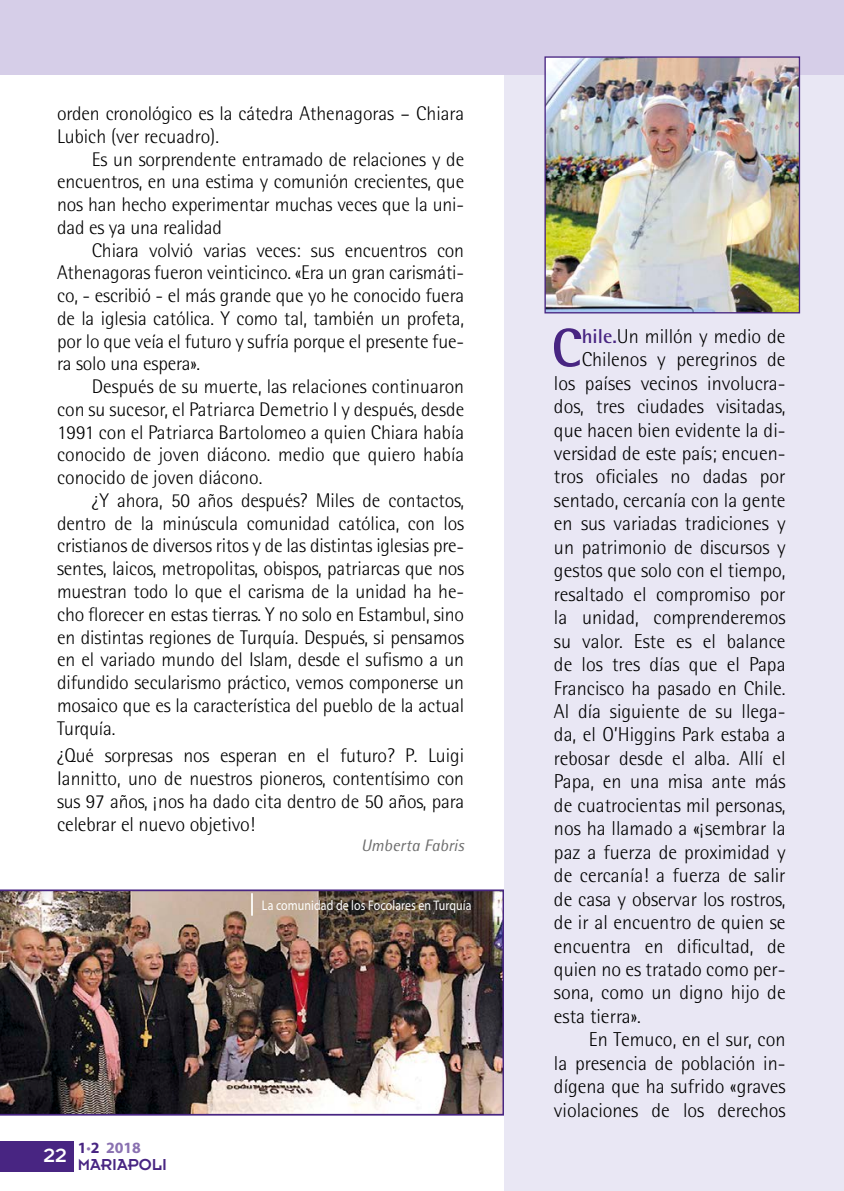
<style>
.page{position:relative;width:844px;height:1191px;background:#fff}
.page>*{position:absolute;margin:0;border:0;box-sizing:border-box;transform-origin:0 0}
.t1{font:700 54.43px "Rotis Semi Sans Std";color:#482582}
.t2{font:300 20.12px "Rotis Semi Sans Std";color:#000}
.t3{font:300 19.78px/22.8px "Rotis Semi Sans Std";letter-spacing:-.01em;color:#000;text-align:justify}
.t4{font:17.5px "Insignia LT Std";color:#482582}
.t5{font:italic 16.62px "Rotis Semi Sans Std";color:#6e6e6e}
.t6{font:700 15.75px "Myriad Pro";color:#8a71b1}
.t7{font:14px "Myriad Pro";letter-spacing:.005em;color:#fff;scale:.85 1}
.s1{color:#482582}
.s2{font-weight:400}
.s3{font-weight:700;color:#482582}
</style>
<div class="page">
<img style="left:0;top:889px;width:504px;height:226px">
<div style="left:504px;top:31px;width:339px;height:1160px;background:#e9e7f4"></div>
<div style="left:0;top:0;width:843px;height:75px;background:#d6cee8"></div>
<img style="left:546px;top:58px;width:251px;height:253px">
<div style="left:544px;top:56px;width:255px;height:257px;border:1px solid #482582"></div>
<hr style="left:251px;top:893px;width:2px;height:22px;background:#fff">
<div style="left:0;top:1140px;width:74px;height:31px;background:#482582"></div>
<p class="t3" style="left:57px;top:102px;width:408px">orden cronológico es la cátedra Athenagoras – Chiara<br>Lubich (ver recuadro).</p>
<p class="t3" style="left:57px;top:147px;width:408px;text-indent:35px">Es un sorprendente entramado de relaciones y de encuentros, en una estima y comunión crecientes, que nos han hecho experimentar muchas veces que la uni&shy;dad es ya una realidad</p>
<p class="t3" style="left:57px;top:238px;width:408px;text-indent:35px">Chiara volvió varias veces: sus encuentros con Athenagoras fueron veinticinco. «Era un gran carismáti&shy;co, - escribió - el más grande que yo he conocido fuera de la iglesia católica. Y como tal, también un profeta, por lo que veía el futuro y sufría porque el presente fue&shy;ra solo una espera».</p>
<p class="t3" style="left:57px;top:375px;width:408px;text-indent:35px">Después de su muerte, las relaciones continuaron con su sucesor, el Patriarca Demetrio I y después, desde 1991 con el Patriarca Bartolomeo a quien Chiara había conocido de joven diácono. medio que quiero había conocido de joven diácono.</p>
<p class="t3" style="left:57px;top:489px;width:408px;text-indent:35px">¿Y ahora, 50 años después? Miles de contactos, dentro de la minúscula comunidad católica, con los cristianos de diversos ritos y de las distintas iglesias pre&shy;sentes, laicos, metropolitas, obispos, patriarcas que nos muestran todo lo que el carisma de la unidad ha he&shy;cho florecer en estas tierras. Y no solo en Estambul, sino en distintas regiones de Turquía. Después, si pensamos en el variado mundo del Islam, desde el sufismo a un difundido secularismo práctico, vemos componerse un mosaico que es la característica del pueblo de la actual Turquía.</p>
<p class="t3" style="left:57px;top:744px;width:408px">¿Qué sorpresas nos esperan en el futuro? P. Luigi Iannitto, uno de nuestros pioneros, contentísimo con sus 97 años, ¡nos ha dado cita dentro de 50 años, para</p>
<p class="t2" style="left:57px;top:813px;width:199px">celebrar el nuevo objetivo!</p>
<p class="t5" style="left:361px;top:835px;width:105px">Umberta Fabris</p>
<p class="t6" style="left:78px;top:1137px;width:65px"><span class="s1">1</span><span class="s2">•</span><span class="s1">2</span> 2018</p>
<p class="t4" style="left:43px;top:1155px;width:125px"><sup>22</sup> MARIAPOLI</p>
<p class="t7" style="left:262px;top:896px;width:248px">La comunidad de los Focolares en Turquía</p>
<h1 class="t1" style="left:551px;top:314px;width:32px">C</h1>
<p class="t2" style="left:581px;top:324px;width:205px"><span class="s3">hile.</span>Un millón y medio de</p>
<p class="t2" style="left:581px;top:348px;width:205px">Chilenos y peregrinos de</p>
<p class="t2" style="left:554px;top:371px;width:233px">los países vecinos involucra-</p>
<p class="t2" style="left:554px;top:395px;width:233px">dos, tres ciudades visitadas,</p>
<p class="t2" style="left:554px;top:418px;width:233px">que hacen bien evidente la di-</p>
<p class="t2" style="left:554px;top:441px;width:233px">versidad de este país; encuen-</p>
<p class="t2" style="left:554px;top:465px;width:233px">tros oficiales no dadas por</p>
<p class="t2" style="left:554px;top:488px;width:233px">sentado, cercanía con la gente</p>
<p class="t2" style="left:554px;top:512px;width:233px">en sus variadas tradiciones y</p>
<p class="t2" style="left:554px;top:535px;width:233px">un patrimonio de discursos y</p>
<p class="t2" style="left:554px;top:559px;width:233px">gestos que solo con el tiempo,</p>
<p class="t2" style="left:554px;top:582px;width:233px">resaltado el compromiso por</p>
<p class="t2" style="left:554px;top:606px;width:233px">la unidad, comprenderemos</p>
<p class="t2" style="left:554px;top:629px;width:233px">su valor. Este es el balance</p>
<p class="t2" style="left:554px;top:652px;width:233px">de los tres días que el Papa</p>
<p class="t2" style="left:554px;top:676px;width:233px">Francisco ha pasado en Chile.</p>
<p class="t2" style="left:554px;top:699px;width:233px">Al día siguiente de su llega-</p>
<p class="t2" style="left:554px;top:723px;width:233px">da, el O’Higgins Park estaba a</p>
<p class="t2" style="left:554px;top:746px;width:233px">rebosar desde el alba. Allí el</p>
<p class="t2" style="left:554px;top:770px;width:233px">Papa, en una misa ante más</p>
<p class="t2" style="left:554px;top:793px;width:233px">de cuatrocientas mil personas,</p>
<p class="t2" style="left:554px;top:817px;width:233px">nos ha llamado a «¡sembrar la</p>
<p class="t2" style="left:554px;top:840px;width:233px">paz a fuerza de proximidad y</p>
<p class="t2" style="left:554px;top:864px;width:233px">de cercanía! a fuerza de salir</p>
<p class="t2" style="left:554px;top:887px;width:233px">de casa y observar los rostros,</p>
<p class="t2" style="left:554px;top:910px;width:233px">de ir al encuentro de quien se</p>
<p class="t2" style="left:554px;top:934px;width:233px">encuentra en dificultad, de</p>
<p class="t2" style="left:554px;top:957px;width:233px">quien no es tratado como per-</p>
<p class="t2" style="left:554px;top:981px;width:233px">sona, como un digno hijo de</p>
<p class="t2" style="left:554px;top:1004px;width:88px">esta tierra».</p>
<p class="t2" style="left:588px;top:1028px;width:198px">En Temuco, en el sur, con</p>
<p class="t2" style="left:554px;top:1051px;width:233px">la presencia de población in-</p>
<p class="t2" style="left:554px;top:1075px;width:233px">dígena que ha sufrido «graves</p>
<p class="t2" style="left:554px;top:1098px;width:233px">violaciones de los derechos</p>
</div>
